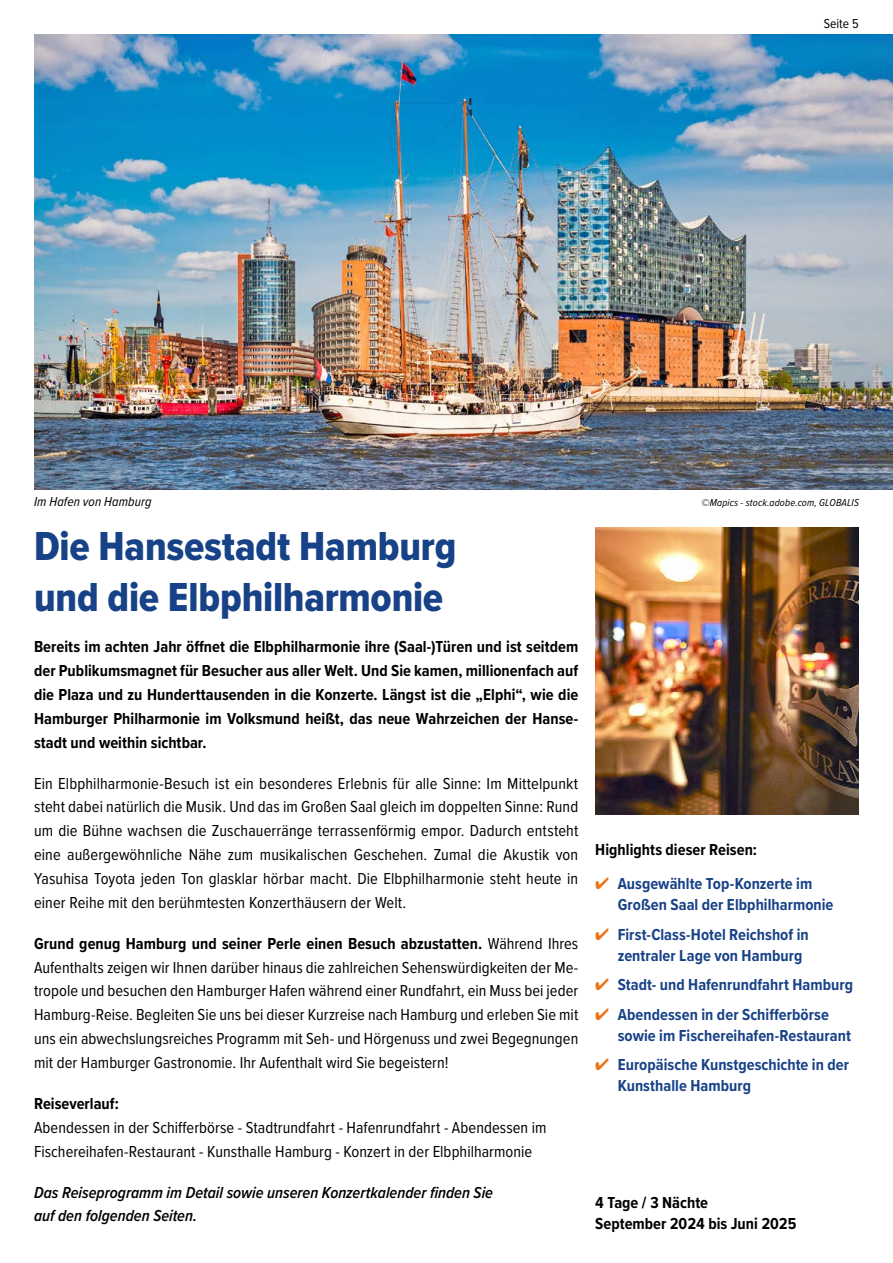
<style>
.page{position:relative;width:893px;height:1263px;background:#fff}
.page>*{position:absolute;margin:0;border:0;box-sizing:border-box;transform-origin:0 0}
.t1{font:42px/50.8px "Proxima Nova Cond Extrabld";letter-spacing:-.005em;color:#184287}
.t2{font:16.5px/23.9px "Proxima Nova Cond";letter-spacing:.005em;color:#000;text-align:justify}
.t3{font:700 16.5px/23.9px "Proxima Nova Cond";color:#000}
.t4{font:700 16.5px/21px "Proxima Nova Cond";letter-spacing:.005em;color:#184287}
.t5{font:italic 600 16.5px/23.9px "Proxima Nova Cond";color:#000}
.t6{font:italic 13.5px "Proxima Nova Cond";letter-spacing:.01em;color:#000}
.t7{font:13.5px "Proxima Nova Cond";letter-spacing:.005em;color:#000}
.t8{font:italic 10.5px "Proxima Nova Cond";letter-spacing:.015em;color:#000}
.s1{font-weight:700}
.s2{color:#ee741a}
</style>
<div class="page">
<img style="left:34px;top:34px;width:859px;height:455px">
<img style="left:595px;top:527px;width:264px;height:287px">
<p class="t7" style="left:824px;top:13px;width:37px">Seite 5</p>
<p class="t6" style="left:34px;top:492px;width:119px">Im Hafen von Hamburg</p>
<p class="t8" style="left:701px;top:495px;width:159px">©Mapics - stock.adobe.com, GLOBALIS</p>
<h1 class="t1" style="left:34px;top:522px;width:424px">Die Hansestadt Hamburg und die Elbphilharmonie</h1>
<p class="t3" style="left:34px;top:634px;width:546px;text-align:justify">Bereits im achten Jahr öffnet die Elbphilharmonie ihre (Saal-)Türen und ist seitdem der Publikumsmagnet für Besucher aus aller Welt. Und Sie kamen, millionenfach auf die Plaza und zu Hunderttausenden in die Konzerte. Längst ist die „Elphi“, wie die Hamburger Philharmonie im Volksmund heißt, das neue Wahrzeichen der Hanse&shy;stadt und weithin sichtbar.</p>
<p class="t2" style="left:34px;top:770px;width:546px">Ein Elbphilharmonie-Besuch ist ein besonderes Erlebnis für alle Sinne: Im Mittelpunkt steht dabei natürlich die Musik. Und das im Großen Saal gleich im doppelten Sinne: Rund um die Bühne wachsen die Zuschauerränge terrassenförmig empor. Dadurch entsteht eine außergewöhnliche Nähe zum musikalischen Geschehen. Zumal die Akustik von Yasuhisa Toyota jeden Ton glasklar hörbar macht. Die Elbphilharmonie steht heute in einer Reihe mit den berühmtesten Konzerthäusern der Welt.</p>
<p class="t2" style="left:34px;top:931px;width:546px"><span class="s1">Grund genug Hamburg und seiner Perle einen Besuch abzustatten.</span> Während Ihres Aufenthalts zeigen wir Ihnen darüber hinaus die zahlreichen Sehenswürdigkeiten der Me&shy;tropole und besuchen den Hamburger Hafen während einer Rundfahrt, ein Muss bei jeder Hamburg-Reise. Begleiten Sie uns bei dieser Kurzreise nach Hamburg und erleben Sie mit uns ein abwechslungsreiches Programm mit Seh- und Hörgenuss und zwei Begegnungen mit der Hamburger Gastronomie. Ihr Aufenthalt wird Sie begeistern!</p>
<p class="t3" style="left:34px;top:1091px;width:86px">Reiseverlauf:</p>
<p class="t2" style="left:34px;top:1115px;width:514px">Abendessen in der Schifferbörse - Stadtrundfahrt - Hafenrundfahrt - Abendessen im<br>Fischereihafen-Restaurant - Kunsthalle Hamburg - Konzert in der Elbphilharmonie</p>
<p class="t5" style="left:34px;top:1180px;width:461px">Das Reiseprogramm im Detail sowie unseren Konzertkalender finden Sie auf den folgenden Seiten.</p>
<p class="t3" style="left:595px;top:837px;width:163px">Highlights dieser Reisen:</p>
<p class="t4" style="left:618px;top:873px;width:217px;text-indent:-22px"><span class="s2">✔</span> Ausgewählte Top-Konzerte im<br>Großen Saal der Elbphilharmonie</p>
<p class="t4" style="left:618px;top:923px;width:192px;text-indent:-22px"><span class="s2">✔</span> First-Class-Hotel Reichshof in zentraler Lage von Hamburg</p>
<p class="t4" style="left:595px;top:974px;width:259px"><span class="s2">✔</span> Stadt- und Hafenrundfahrt Hamburg</p>
<p class="t4" style="left:618px;top:1003px;width:235px;text-indent:-22px"><span class="s2">✔</span> Abendessen in der Schifferbörse sowie im Fischereihafen-Restaurant</p>
<p class="t4" style="left:618px;top:1054px;width:233px;text-indent:-22px"><span class="s2">✔</span> Europäische Kunstgeschichte in der<br>Kunsthalle Hamburg</p>
<p class="t3" style="left:595px;top:1191px;width:203px;line-height:21px">4 Tage / 3 Nächte<br>September 2024 bis Juni 2025</p>
</div>
